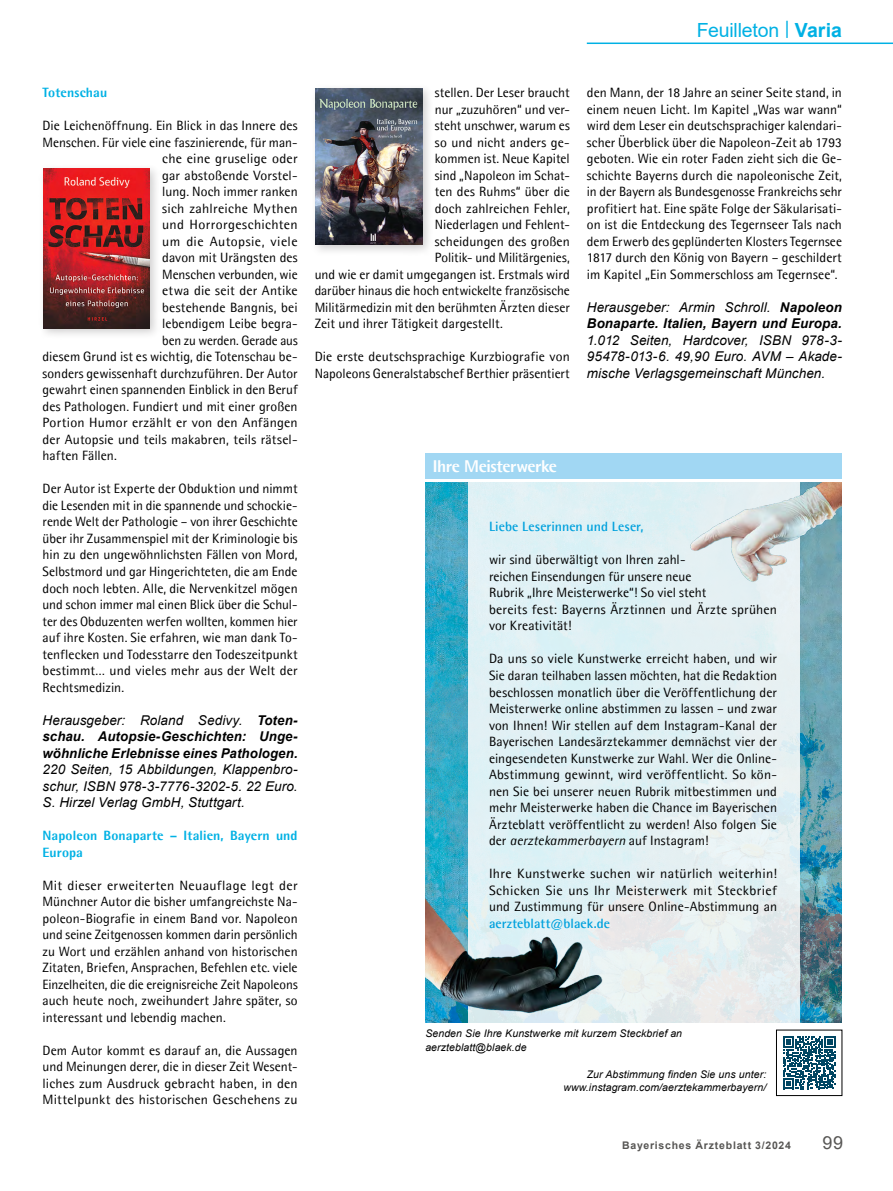
<style>
.page{position:relative;width:893px;height:1191px;background:#fff}
.page>*{position:absolute;margin:0;border:0;box-sizing:border-box;transform-origin:0 0}
.t1{font:19.5px "Arial";letter-spacing:-.01em;color:#00b1e4}
.t2{font:18px "Arial";color:#575654}
.t3{font:800 17.1px "Agfa Rotis Semisans";letter-spacing:-.025em;color:#fff}
.t4{font:13.5px/16.5px "Agfa Rotis Semisans";letter-spacing:.005em;color:#000;text-align:justify}
.t5{font:italic 13.5px/16.5px "Arial";letter-spacing:.01em;color:#000;text-align:justify}
.t6{font:italic 700 13.5px/16.5px "Arial";letter-spacing:.01em;color:#000}
.t7{font:800 13.5px/16.5px "Agfa Rotis Semisans";letter-spacing:.005em;color:#00b1e4}
.t8{font:700 13.5px "Agfa Rotis Semisans";letter-spacing:.005em;color:#00a1dd}
.t9{font:13.5px "Agfa Rotis Semisans";letter-spacing:.025em;color:#000}
.t10{font:13.5px "Agfa Rotis Semisans";letter-spacing:.03em;color:#000}
.t11{font:italic 10.5px/13.5px "Arial";letter-spacing:.01em;color:#000}
.t12{font:700 10.5px "Arial";letter-spacing:.075em;color:#575654}
.s1{font-weight:700}
.s2{font-weight:400}
.s3{font-style:italic}
</style>
<div class="page">
<hr style="left:587px;top:43px;width:306px;height:1px;background:#00b1e4">
<div style="left:425px;top:453px;width:416px;height:25px;background:#a1d7f3"></div>
<div style="left:310px;top:83px;width:123px;height:172px;background:#878586;opacity:.4"></div>
<img style="left:316px;top:88px;width:106px;height:156px">
<div style="left:38px;top:163px;width:122px;height:176px;background:#878586;opacity:.4"></div>
<img style="left:43px;top:168px;width:106px;height:160px">
<img style="left:425px;top:483px;width:417px;height:540px">
<div style="left:468px;top:483px;width:331px;height:540px;background:#e1f0f4"></div>
<img style="left:425px;top:878px;width:195px;height:140px">
<img style="left:690px;top:483px;width:152px;height:164px">
<svg style="left:783px;top:1036px;width:53px;height:53px"></svg>
<h1 class="t1" style="left:697px;top:16px;width:147px">Feuilleton <sup>|</sup> <span class="s1">Varia</span></h1>
<p class="t7" style="left:43px;top:84px;width:66px">Totenschau</p>
<p class="t4" style="left:43px;top:117px;width:257px">Die Leichenöffnung. Ein Blick in das Innere des</p>
<p class="t4" style="left:43px;top:134px;width:257px">Menschen. Für viele eine faszinierende, für man-</p>
<p class="t4" style="left:162px;top:150px;width:137px">che eine gruselige oder</p>
<p class="t4" style="left:162px;top:167px;width:137px">gar abstoßende Vorstel-</p>
<p class="t4" style="left:162px;top:183px;width:137px">lung. Noch immer ranken</p>
<p class="t4" style="left:162px;top:200px;width:137px">sich zahlreiche Mythen</p>
<p class="t9" style="left:162px;top:217px;width:137px">und Horrorgeschichten</p>
<p class="t10" style="left:162px;top:233px;width:137px">um die Autopsie, viele</p>
<p class="t4" style="left:162px;top:249px;width:137px">davon mit Urängsten des</p>
<p class="t4" style="left:162px;top:266px;width:137px">Menschen verbunden, wie</p>
<p class="t4" style="left:162px;top:282px;width:137px">etwa die seit der Antike</p>
<p class="t4" style="left:162px;top:299px;width:137px">bestehende Bangnis, bei</p>
<p class="t4" style="left:162px;top:315px;width:137px">lebendigem Leibe begra-</p>
<p class="t4" style="left:162px;top:332px;width:137px">ben zu werden. Gerade aus</p>
<p class="t4" style="left:43px;top:348px;width:257px">diesem Grund ist es wichtig, die Totenschau be-</p>
<p class="t4" style="left:43px;top:365px;width:257px">sonders gewissenhaft durchzuführen. Der Autor</p>
<p class="t4" style="left:43px;top:381px;width:257px">gewahrt einen spannenden Einblick in den Beruf</p>
<p class="t4" style="left:43px;top:398px;width:257px">des Pathologen. Fundiert und mit einer großen</p>
<p class="t4" style="left:43px;top:414px;width:257px">Portion Humor erzählt er von den Anfängen</p>
<p class="t4" style="left:43px;top:431px;width:257px">der Autopsie und teils makabren, teils rätsel-</p>
<p class="t4" style="left:43px;top:447px;width:76px">haften Fällen.</p>
<p class="t4" style="left:43px;top:480px;width:257px">Der Autor ist Experte der Obduktion und nimmt die Lesenden mit in die spannende und schockie&shy;rende Welt der Pathologie – von ihrer Geschichte über ihr Zusammenspiel mit der Kriminologie bis hin zu den ungewöhnlichsten Fällen von Mord, Selbstmord und gar Hingerichteten, die am Ende doch noch lebten. Alle, die Nervenkitzel mögen und schon immer mal einen Blick über die Schul&shy;ter des Obduzenten werfen wollten, kommen hier auf ihre Kosten. Sie erfahren, wie man dank To&shy;tenflecken und Todesstarre den Todeszeitpunkt bestimmt… und vieles mehr aus der Welt der Rechtsmedizin.</p>
<p class="t6" style="left:43px;top:712px;width:257px;text-align:justify"><span class="s2">Herausgeber: Roland Sedivy.</span> Toten&shy;schau. Autopsie-Geschichten: Unge&shy;wöhnliche Erlebnisse eines Pathologen.</p>
<p class="t5" style="left:43px;top:761px;width:257px">220 Seiten, 15 Abbildungen, Klappenbro&shy;schur, ISBN 978-3-7776-3202-5. 22 Euro.<br>S. Hirzel Verlag GmbH, Stuttgart.</p>
<p class="t7" style="left:43px;top:827px;width:257px">Napoleon Bonaparte – Italien, Bayern und<br>Europa</p>
<p class="t4" style="left:43px;top:876px;width:257px">Mit dieser erweiterten Neuauflage legt der Münchner Autor die bisher umfangreichste Na&shy;poleon-Biografie in einem Band vor. Napoleon und seine Zeitgenossen kommen darin persönlich zu Wort und erzählen anhand von historischen Zitaten, Briefen, Ansprachen, Befehlen etc. viele Einzelheiten, die die ereignisreiche Zeit Napoleons auch heute noch, zweihundert Jahre später, so interessant und lebendig machen.</p>
<p class="t4" style="left:43px;top:1041px;width:257px">Dem Autor kommt es darauf an, die Aussagen und Meinungen derer, die in dieser Zeit Wesent&shy;liches zum Ausdruck gebracht haben, in den Mittelpunkt des historischen Geschehens zu</p>
<p class="t4" style="left:435px;top:84px;width:136px">stellen. Der Leser braucht</p>
<p class="t4" style="left:435px;top:101px;width:136px">nur „zuzuhören“ und ver-</p>
<p class="t4" style="left:435px;top:117px;width:137px">steht unschwer, warum es</p>
<p class="t4" style="left:435px;top:134px;width:136px">so und nicht anders ge-</p>
<p class="t4" style="left:435px;top:150px;width:136px">kommen ist. Neue Kapitel</p>
<p class="t4" style="left:435px;top:167px;width:136px">sind „Napoleon im Schat-</p>
<p class="t4" style="left:435px;top:183px;width:137px">ten des Ruhms“ über die</p>
<p class="t4" style="left:435px;top:200px;width:137px">doch zahlreichen Fehler,</p>
<p class="t4" style="left:435px;top:216px;width:136px">Niederlagen und Fehlent-</p>
<p class="t4" style="left:435px;top:233px;width:137px">scheidungen des großen</p>
<p class="t4" style="left:435px;top:249px;width:136px">Politik- und Militärgenies,</p>
<p class="t4" style="left:315px;top:266px;width:257px">und wie er damit umgegangen ist. Erstmals wird</p>
<p class="t4" style="left:315px;top:282px;width:257px">darüber hinaus die hoch entwickelte französische</p>
<p class="t4" style="left:315px;top:299px;width:257px">Militärmedizin mit den berühmten Ärzten dieser</p>
<p class="t4" style="left:315px;top:315px;width:190px">Zeit und ihrer Tätigkeit dargestellt.</p>
<p class="t4" style="left:315px;top:348px;width:257px">Die erste deutschsprachige Kurzbiografie von<br>Napoleons Generalstabschef Berthier präsentiert</p>
<p class="t4" style="left:587px;top:84px;width:257px">den Mann, der 18 Jahre an seiner Seite stand, in einem neuen Licht. Im Kapitel „Was war wann“ wird dem Leser ein deutschsprachiger kalendari&shy;scher Überblick über die Napoleon-Zeit ab 1793 geboten. Wie ein roter Faden zieht sich die Ge&shy;schichte Bayerns durch die napoleonische Zeit, in der Bayern als Bundesgenosse Frankreichs sehr profitiert hat. Eine späte Folge der Säkularisati&shy;on ist die Entdeckung des Tegernseer Tals nach dem Erwerb des geplünderten Klosters Tegernsee 1817 durch den König von Bayern – geschildert im Kapitel „Ein Sommerschloss am Tegernsee“.</p>
<p class="t6" style="left:587px;top:299px;width:257px"><span class="s2">Herausgeber: Armin Schroll.</span> Napoleon<br>Bonaparte. Italien, Bayern und Europa.</p>
<p class="t5" style="left:587px;top:332px;width:257px">1.012 Seiten, Hardcover, ISBN 978-3- 95478-013-6. 49,90 Euro. AVM – Akade&shy;mische Verlagsgemeinschaft München.</p>
<p class="t3" style="left:433px;top:455px;width:126px">Ihre Meisterwerke</p>
<p class="t8" style="left:489px;top:518px;width:156px">Liebe Leserinnen und Leser,</p>
<p class="t4" style="left:489px;top:551px;width:290px;text-align:left">wir sind überwältigt von Ihren zahl-<br>reichen Einsendungen für unsere neue<br>Rubrik „Ihre Meisterwerke“! So viel steht<br>bereits fest: Bayerns Ärztinnen und Ärzte sprühen vor Kreativität!</p>
<p class="t4" style="left:489px;top:650px;width:290px">Da uns so viele Kunstwerke erreicht haben, und wir Sie daran teilhaben lassen möchten, hat die Redaktion beschlossen monatlich über die Veröffentlichung der Meisterwerke online abstimmen zu lassen – und zwar von Ihnen! Wir stellen auf dem Instagram-Kanal der Bayerischen Landesärztekammer demnächst vier der eingesendeten Kunstwerke zur Wahl. Wer die Online-Abstimmung gewinnt, wird veröffentlicht. So kön&shy;nen Sie bei unserer neuen Rubrik mitbestimmen und mehr Meisterwerke haben die Chance im Bayerischen Ärzteblatt veröffentlicht zu werden! Also folgen Sie der <span class="s3">aerztekammerbayern</span> auf Instagram!</p>
<p class="t4" style="left:489px;top:865px;width:290px">Ihre Kunstwerke suchen wir natürlich weiterhin!<br>Schicken Sie uns Ihr Meisterwerk mit Steckbrief und Zustimmung für unsere Online-Abstimmung an</p>
<p class="t8" style="left:489px;top:914px;width:123px">aerzteblatt@blaek.de</p>
<p class="t11" style="left:425px;top:1027px;width:258px">Senden Sie Ihre Kunstwerke mit kurzem Steckbrief an aerzteblatt@blaek.de</p>
<p class="t11" style="left:563px;top:1067px;width:204px;text-align:right">Zur Abstimmung finden Sie uns unter: www.instagram.com/aerztekammerbayern/</p>
<p class="t12" style="left:622px;top:1137px;width:170px">Bayerisches Ärzteblatt 3/2024</p>
<h2 class="t2" style="left:822px;top:1130px;width:22px">99</h2>
</div>
